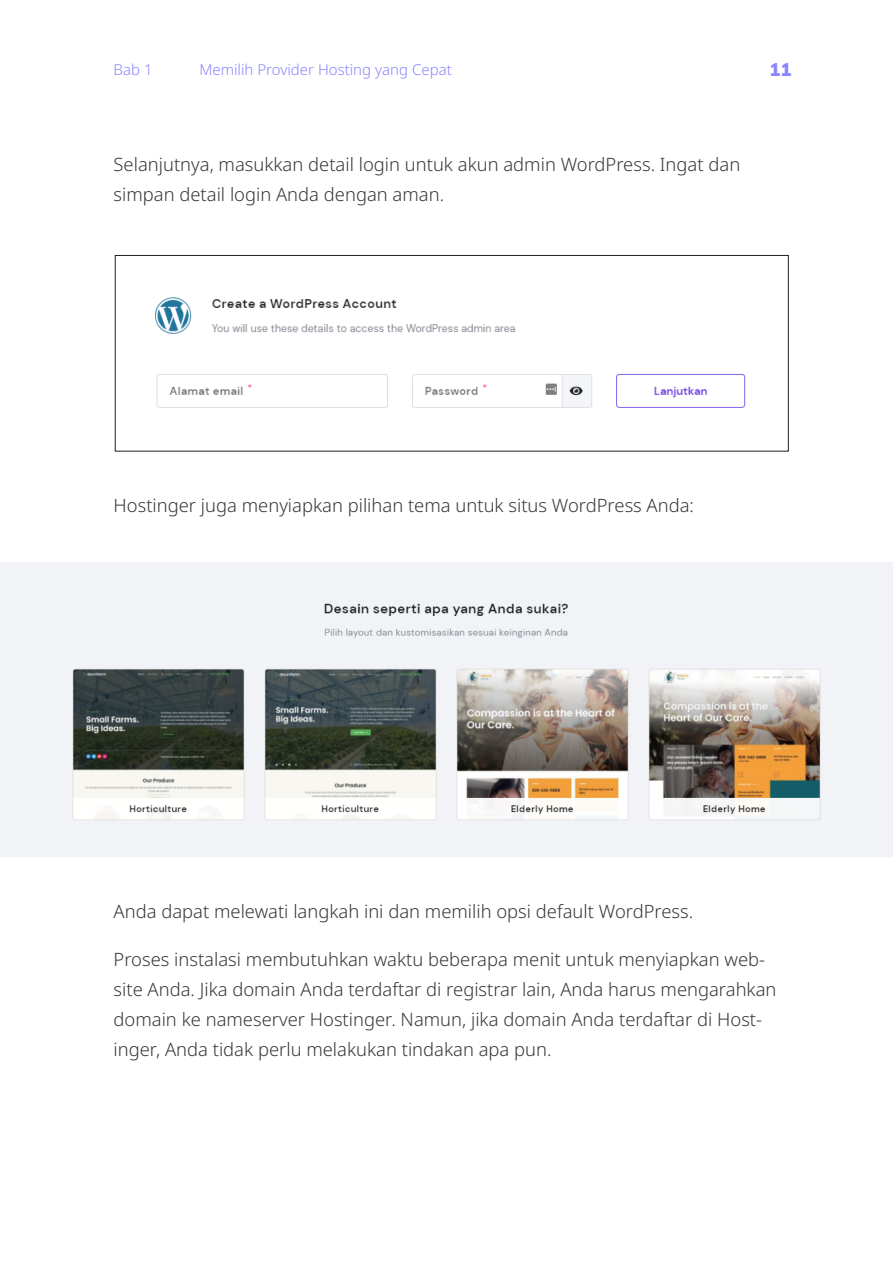
<style>
.page{position:relative;width:893px;height:1263px;background:#fff}
.page>*{position:absolute;margin:0;border:0;box-sizing:border-box;transform-origin:0 0}
.t1{font:300 18.3px/30px "Noto Sans";color:#383838}
.t2{font:900 18px "Muli";color:#8c85ff}
.t3{font:300 15px "Noto Sans";color:#8c85ff}
</style>
<div class="page">
<img style="left:155px;top:297px;width:591px;height:111px">
<div style="left:115px;top:255px;width:673px;height:196px;border:1px solid #231f20"></div>
<div style="left:0;top:562px;width:893px;height:294px;background:#f2f3f7"></div>
<img style="left:72px;top:603px;width:749px;height:217px">
<div style="left:810px;top:578px;width:50px;height:50px;background:#f2f3f7"></div>
<p class="t3" style="left:114px;top:59px;width:40px">Bab 1</p>
<p class="t3" style="left:199px;top:59px;width:254px">Memilih Provider Hosting yang Cepat</p>
<p class="t2" style="left:770px;top:56px;width:23px">11</p>
<p class="t1" style="left:114px;top:150px;width:628px">Selanjutnya, masukkan detail login untuk akun admin WordPress. Ingat dan simpan detail login Anda dengan aman.</p>
<p class="t1" style="left:114px;top:491px;width:582px">Hostinger juga menyiapkan pilihan tema untuk situs WordPress Anda:</p>
<p class="t1" style="left:114px;top:897px;width:581px">Anda dapat melewati langkah ini dan memilih opsi default WordPress.</p>
<p class="t1" style="left:114px;top:945px;width:664px">Proses instalasi membutuhkan waktu beberapa menit untuk menyiapkan web&shy;site Anda. Jika domain Anda terdaftar di registrar lain, Anda harus mengarahkan domain ke nameserver Hostinger. Namun, jika domain Anda terdaftar di Host&shy;inger, Anda tidak perlu melakukan tindakan apa pun.</p>
</div>
